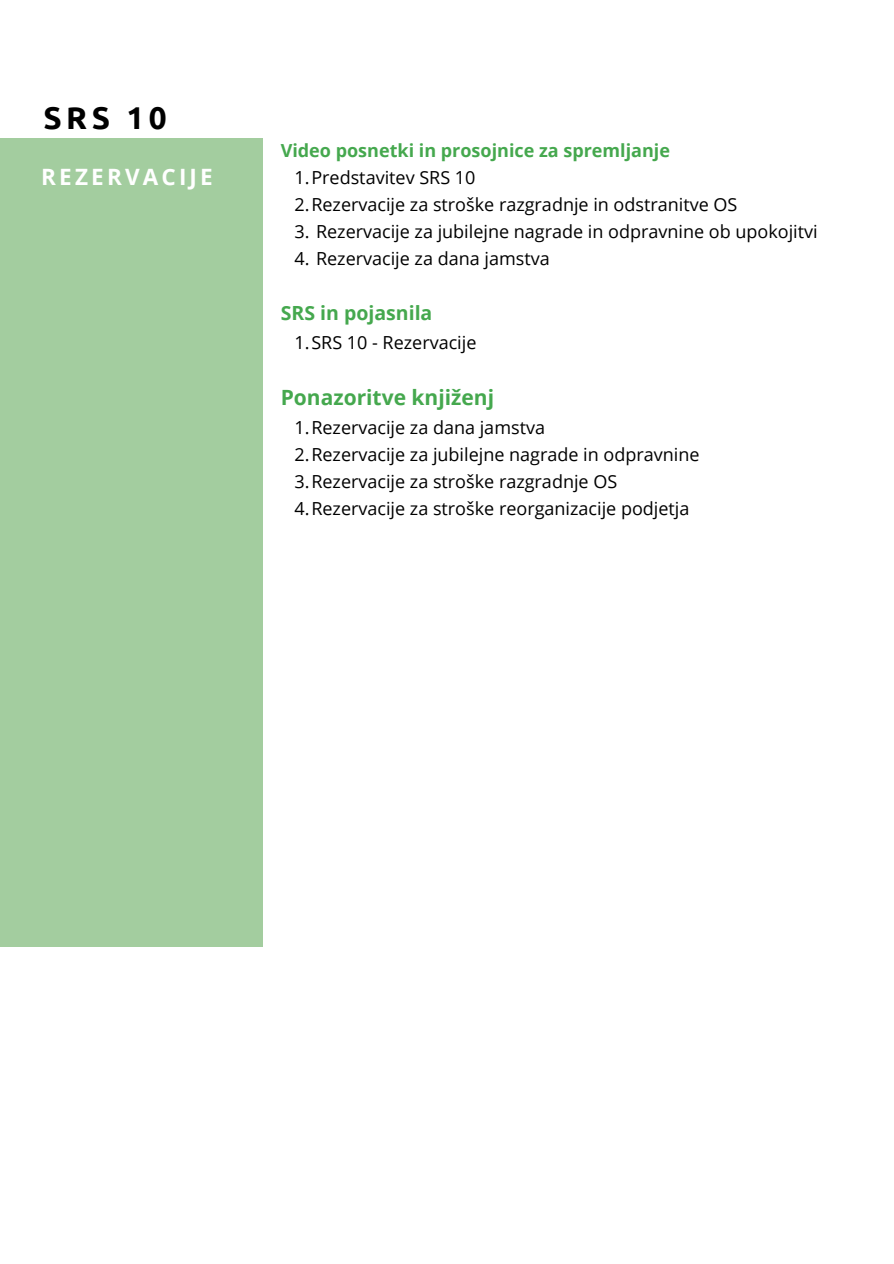
<style>
.page{position:relative;width:894px;height:1264px;background:#fff}
.page>*{position:absolute;margin:0;border:0;box-sizing:border-box;transform-origin:0 0}
.t1{font:700 31.5px "Ubuntu";color:#000}
.t2{font:700 22.5px "Open Sans";letter-spacing:.14em;color:#fff}
.t3{font:700 21px "Open Sans";color:#45a84e}
.t4{font:700 19.5px "Open Sans";color:#45a84e}
.t5{font:18px "Open Sans";color:#000}
.t6{font:700 18px "Open Sans";color:#45a84e}
</style>
<div class="page">
<div style="left:0;top:138px;width:262px;height:808px;background:#a3cd9f"></div>
<p class="t1" style="left:43px;top:100px;width:125px">SRS 10</p>
<h2 class="t2" style="left:41px;top:160px;width:173px">REZERVACIJE</h2>
<h1 class="t6" style="left:281px;top:138px;width:390px">Video posnetki in prosojnice za spremljanje</h1>
<h4 class="t5" style="left:294px;top:165px;width:182px">1.Predstavitev SRS 10</h4>
<p class="t5" style="left:294px;top:192px;width:444px">2.Rezervacije za stroške razgradnje in odstranitve OS</p>
<p class="t5" style="left:294px;top:219px;width:524px">3. Rezervacije za jubilejne nagrade in odpravnine ob upokojitvi</p>
<p class="t5" style="left:294px;top:246px;width:257px">4. Rezervacije za dana jamstva</p>
<p class="t4" style="left:281px;top:299px;width:153px">SRS in pojasnila</p>
<h4 class="t5" style="left:294px;top:329px;width:183px">1.SRS 10 - Rezervacije</h4>
<p class="t3" style="left:281px;top:382px;width:215px">Ponazoritve knjiženj</p>
<h3 class="t5" style="left:294px;top:415px;width:252px">1.Rezervacije za dana jamstva</h3>
<p class="t5" style="left:294px;top:442px;width:406px">2.Rezervacije za jubilejne nagrade in odpravnine</p>
<p class="t5" style="left:294px;top:469px;width:324px">3.Rezervacije za stroške razgradnje OS</p>
<p class="t5" style="left:294px;top:496px;width:396px">4.Rezervacije za stroške reorganizacije podjetja</p>
</div>
